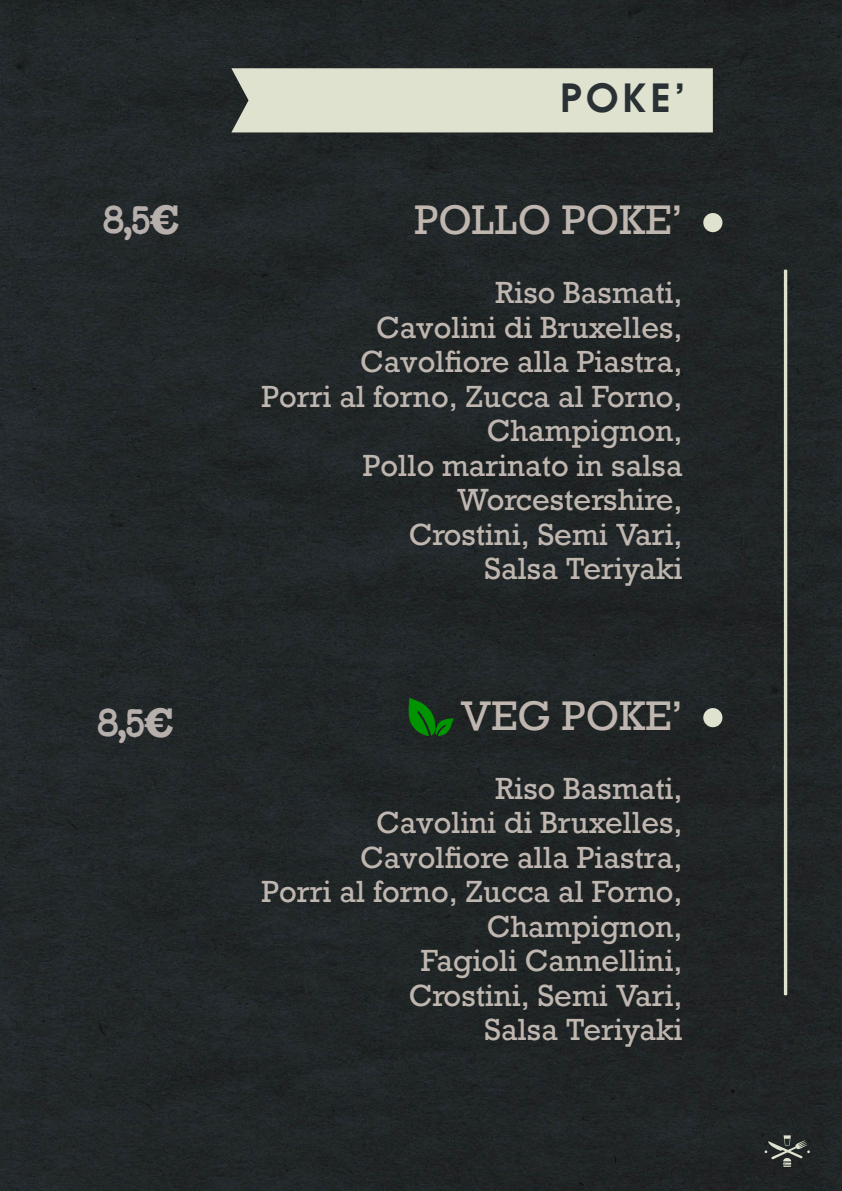
<style>
.page{position:relative;width:842px;height:1191px;background:#212627}
.page>*{position:absolute;margin:0;border:0;box-sizing:border-box;transform-origin:0 0}
.t1{font:38.9px "Rockwell";color:#bfb6b0}
.t2{font:38.9px "Breaking News";color:#b7afab}
.t3{font:700 38.9px "Avalon";color:#293134}
.t4{font:28.7px/34.5px "Rockwell";color:#bfb6b0;text-align:right}
.s1{font-family:"Rockwell";font-weight:700}
</style>
<div class="page">
<div style="left:231px;top:68px;width:482px;height:64px;background:#dee2ce"></div>
<hr style="left:784px;top:269px;width:3px;height:726px;background:#dee2ce">
<div style="left:703px;top:708px;width:19px;height:19px;background:#dee2ce;border-radius:50%"></div>
<div style="left:703px;top:213px;width:19px;height:19px;background:#dee2ce;border-radius:50%"></div>
<svg style="left:765px;top:1135px;width:45px;height:31px"></svg>
<svg style="left:407px;top:698px;width:47px;height:38px;background:#115714"></svg>
<h1 class="t2" style="left:104px;top:195px;width:77px">8,5<span class="s1">€</span></h1>
<h1 class="t3" style="left:560px;top:71px;width:127px">POKE’</h1>
<h1 class="t1" style="left:414px;top:196px;width:270px">POLLO POKE’</h1>
<p class="t4" style="left:261px;top:276px;width:423px">Riso Basmati,<br>Cavolini di Bruxelles,<br>Cavolfiore alla Piastra,<br>Porri al forno, Zucca al Forno,<br>Champignon,<br>Pollo marinato in salsa<br>Worcestershire,<br>Crostini, Semi Vari,<br>Salsa Teriyaki</p>
<h1 class="t2" style="left:98px;top:698px;width:77px">8,5<span class="s1">€</span></h1>
<h1 class="t1" style="left:460px;top:692px;width:224px">VEG POKE’</h1>
<p class="t4" style="left:261px;top:772px;width:423px">Riso Basmati,<br>Cavolini di Bruxelles,<br>Cavolfiore alla Piastra,<br>Porri al forno, Zucca al Forno,<br>Champignon,<br>Fagioli Cannellini,<br>Crostini, Semi Vari,<br>Salsa Teriyaki</p>
</div>
